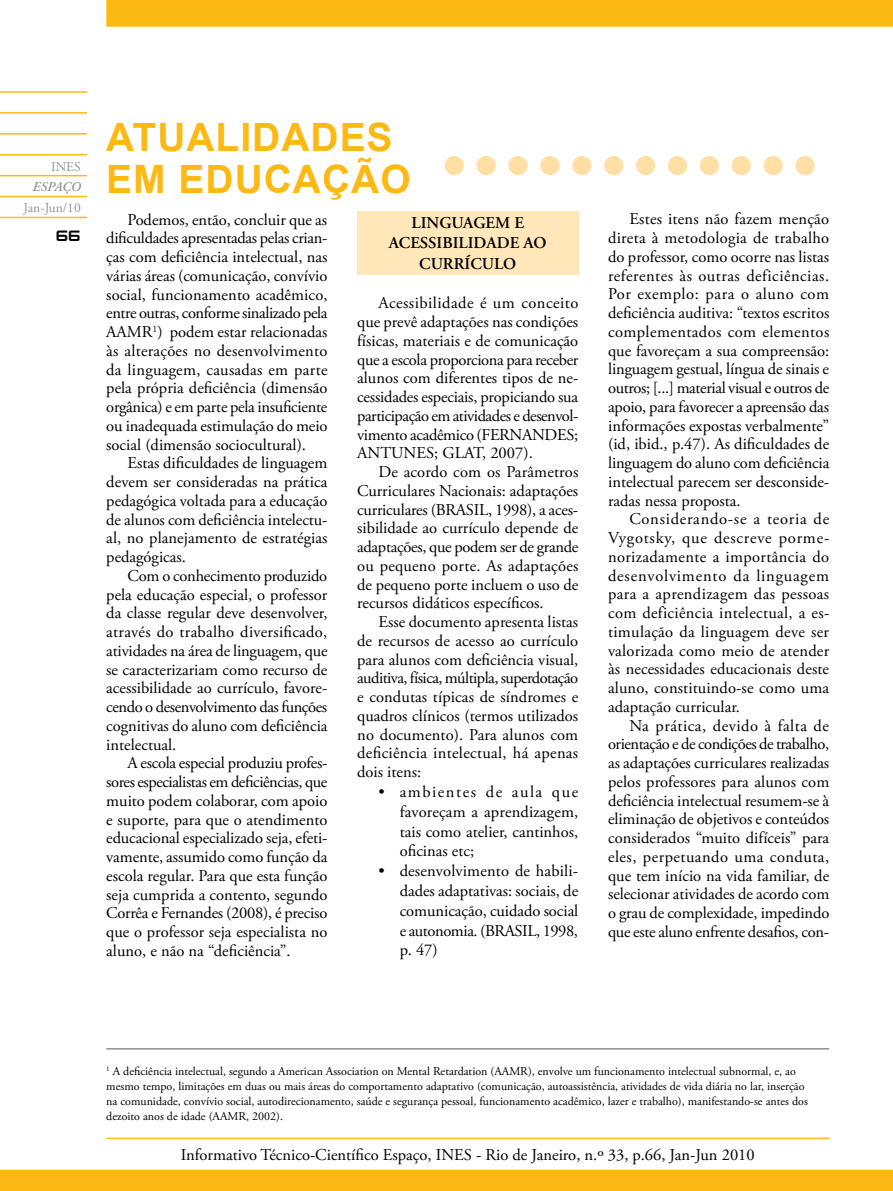
<style>
.page{position:relative;width:893px;height:1191px;background:#fff}
.page>*{position:absolute;margin:0;border:0;box-sizing:border-box;transform-origin:0 0}
.t1{font:700 39px/42px "Arial";letter-spacing:.025em;color:#fdb913}
.t2{font:18px "Zeroes";color:#000}
.t3{font:16.5px/18.8px "Adobe Garamond Pro";color:#000;text-align:justify}
.t4{font:600 16.5px/19.8px "Adobe Garamond Pro";color:#000;text-align:center}
.t5{font:13.5px "Adobe Garamond Pro";color:#939598}
.t6{font:italic 600 13.5px "Adobe Garamond Pro";letter-spacing:-.025em;color:#939598}
.t7{font:12px/15px "Adobe Garamond Pro";color:#000}
</style>
<div class="page">
<div style="left:106px;top:0;width:787px;height:27px;background:#fdb913"></div>
<div style="left:0;top:1169px;width:893px;height:22px;background:#fdb913"></div>
<div style="left:795px;top:156px;width:20px;height:19px;background:#ffdfa4;border-radius:50%"></div>
<div style="left:764px;top:156px;width:19px;height:19px;background:#ffdfa4;border-radius:50%"></div>
<div style="left:732px;top:156px;width:19px;height:19px;background:#ffdfa4;border-radius:50%"></div>
<div style="left:700px;top:156px;width:19px;height:19px;background:#ffdfa4;border-radius:50%"></div>
<div style="left:668px;top:156px;width:19px;height:19px;background:#ffdfa4;border-radius:50%"></div>
<div style="left:636px;top:156px;width:19px;height:19px;background:#ffdfa4;border-radius:50%"></div>
<div style="left:604px;top:156px;width:19px;height:19px;background:#ffdfa4;border-radius:50%"></div>
<div style="left:572px;top:156px;width:19px;height:19px;background:#ffdfa4;border-radius:50%"></div>
<div style="left:540px;top:156px;width:19px;height:19px;background:#ffdfa4;border-radius:50%"></div>
<div style="left:508px;top:156px;width:20px;height:19px;background:#ffdfa4;border-radius:50%"></div>
<div style="left:477px;top:156px;width:19px;height:19px;background:#ffdfa4;border-radius:50%"></div>
<div style="left:445px;top:156px;width:19px;height:19px;background:#ffdfa4;border-radius:50%"></div>
<hr style="left:0;top:91px;width:87px;height:2px;background:#fdb913">
<hr style="left:0;top:112px;width:87px;height:2px;background:#fdb913">
<hr style="left:0;top:133px;width:87px;height:2px;background:#fdb913">
<hr style="left:0;top:154px;width:87px;height:1px;background:#fdb913">
<hr style="left:0;top:175px;width:87px;height:1px;background:#fdb913">
<hr style="left:0;top:196px;width:87px;height:1px;background:#fdb913">
<hr style="left:0;top:217px;width:87px;height:1px;background:#fdb913">
<hr style="left:106px;top:1137px;width:723px;height:2px;background:#fdb913">
<hr style="left:106px;top:1048px;width:723px;height:1px;background:#58595b">
<div style="left:357px;top:212px;width:221px;height:63px;background:#ffe7b9"></div>
<p class="t5" style="left:51px;top:158px;width:31px">INES</p>
<p class="t6" style="left:33px;top:179px;width:50px">ESPAÇO</p>
<p class="t5" style="left:24px;top:199px;width:59px">Jan-Jun/10</p>
<p class="t2" style="left:56px;top:226px;width:27px">66</p>
<h1 class="t1" style="left:106px;top:118px;width:306px">ATUALIDADES<br>EM EDUCAÇÃO</h1>
<p class="t3" style="left:106px;top:211px;width:223px;text-indent:21px">Podemos, então, concluir que as dificuldades apresentadas pelas crian&shy;ças com deficiência intelectual, nas várias áreas (comunicação, convívio social, funcionamento acadêmico, entre outras, conforme sinalizado pela AAMR<sup>1</sup>) podem estar relacionadas às alterações no desenvolvimento da linguagem, causadas em parte pela própria deficiência (dimensão orgânica) e em parte pela insuficiente ou inadequada estimulação do meio social (dimensão sociocultural).</p>
<p class="t3" style="left:106px;top:454px;width:223px;text-indent:21px">Estas dificuldades de linguagem devem ser consideradas na prática pedagógica voltada para a educação de alunos com deficiência intelectu&shy;al, no planejamento de estratégias pedagógicas.</p>
<p class="t3" style="left:106px;top:567px;width:223px;text-indent:21px">Com o conhecimento produzido pela educação especial, o professor da classe regular deve desenvolver, através do trabalho diversificado, atividades na área de linguagem, que se caracterizariam como recurso de acessibilidade ao currículo, favore&shy;cendo o desenvolvimento das funções cognitivas do aluno com deficiência intelectual.</p>
<p class="t3" style="left:106px;top:754px;width:223px;text-indent:21px">A escola especial produziu profes&shy;sores especialistas em deficiências, que muito podem colaborar, com apoio e suporte, para que o atendimento educacional especializado seja, efeti&shy;vamente, assumido como função da escola regular. Para que esta função seja cumprida a contento, segundo Corrêa e Fernandes (2008), é preciso que o professor seja especialista no aluno, e não na “deficiência”.</p>
<p class="t4" style="left:389px;top:213px;width:159px">LINGUAGEM E<br>ACESSIBILIDADE AO</p>
<p class="t4" style="left:419px;top:254px;width:98px">CURRÍCULO</p>
<p class="t3" style="left:357px;top:294px;width:223px;text-indent:21px">Acessibilidade é um conceito que prevê adaptações nas condições físicas, materiais e de comunicação que a escola proporciona para receber alunos com diferentes tipos de ne&shy;cessidades especiais, propiciando sua participação em atividades e desenvol&shy;vimento acadêmico (FERNANDES; ANTUNES; GLAT, 2007).</p>
<p class="t3" style="left:357px;top:463px;width:223px;text-indent:21px">De acordo com os Parâmetros Curriculares Nacionais: adaptações curriculares (BRASIL, 1998), a aces&shy;sibilidade ao currículo depende de adaptações, que podem ser de grande ou pequeno porte. As adaptações de pequeno porte incluem o uso de recursos didáticos específicos.</p>
<p class="t3" style="left:357px;top:613px;width:223px;text-indent:21px">Esse documento apresenta listas de recursos de acesso ao currículo para alunos com deficiência visual, auditiva, física, múltipla, superdotação e condutas típicas de síndromes e quadros clínicos (termos utilizados no documento). Para alunos com deficiência intelectual, há apenas dois itens:</p>
<p class="t3" style="left:400px;top:782px;width:180px;line-height:19.8px;text-indent:-21px">• ambientes de aula que favoreçam a aprendizagem, tais como atelier, cantinhos, oficinas etc;</p>
<p class="t3" style="left:400px;top:861px;width:180px;line-height:19.8px;text-indent:-21px">• desenvolvimento de habili&shy;dades adaptativas: sociais, de comunicação, cuidado social e autonomia. (BRASIL, 1998, p. 47)</p>
<p class="t3" style="left:608px;top:210px;width:223px;text-indent:21px">Estes itens não fazem menção direta à metodologia de trabalho do professor, como ocorre nas listas referentes às outras deficiências.<br>Por exemplo: para o aluno com deficiência auditiva: “textos escritos complementados com elementos que favoreçam a sua compreensão: linguagem gestual, língua de sinais e outros; [...] material visual e outros de apoio, para favorecer a apreensão das informações expostas verbalmente” (id, ibid., p.47). As dificuldades de linguagem do aluno com deficiência intelectual parecem ser desconside&shy;radas nessa proposta.</p>
<p class="t3" style="left:608px;top:510px;width:223px;text-indent:21px">Considerando-se a teoria de Vygotsky, que descreve porme&shy;norizadamente a importância do desenvolvimento da linguagem para a aprendizagem das pessoas com deficiência intelectual, a es&shy;timulação da linguagem deve ser valorizada como meio de atender às necessidades educacionais deste aluno, constituindo-se como uma adaptação curricular.</p>
<p class="t3" style="left:608px;top:716px;width:223px;text-indent:21px">Na prática, devido à falta de orientação e de condições de trabalho, as adaptações curriculares realizadas pelos professores para alunos com deficiência intelectual resumem-se à eliminação de objetivos e conteúdos considerados “muito difíceis” para eles, perpetuando uma conduta, que tem início na vida familiar, de selecionar atividades de acordo com o grau de complexidade, impedindo que este aluno enfrente desafios, con-</p>
<p class="t7" style="left:106px;top:1064px;width:703px"><sup>1</sup> A deficiência intelectual, segundo a American Association on Mental Retardation (AAMR), envolve um funcionamento intelectual subnormal, e, ao mesmo tempo, limitações em duas ou mais áreas do comportamento adaptativo (comunicação, autoassistência, atividades de vida diária no lar, inserção na comunidade, convívio social, autodirecionamento, saúde e segurança pessoal, funcionamento acadêmico, lazer e trabalho), manifestando-se antes dos dezoito anos de idade (AAMR, 2002).</p>
<p class="t3" style="left:181px;top:1146px;width:575px">Informativo Técnico-Científico Espaço, INES - Rio de Janeiro, n.º 33, p.66, Jan-Jun 2010</p>
</div>
